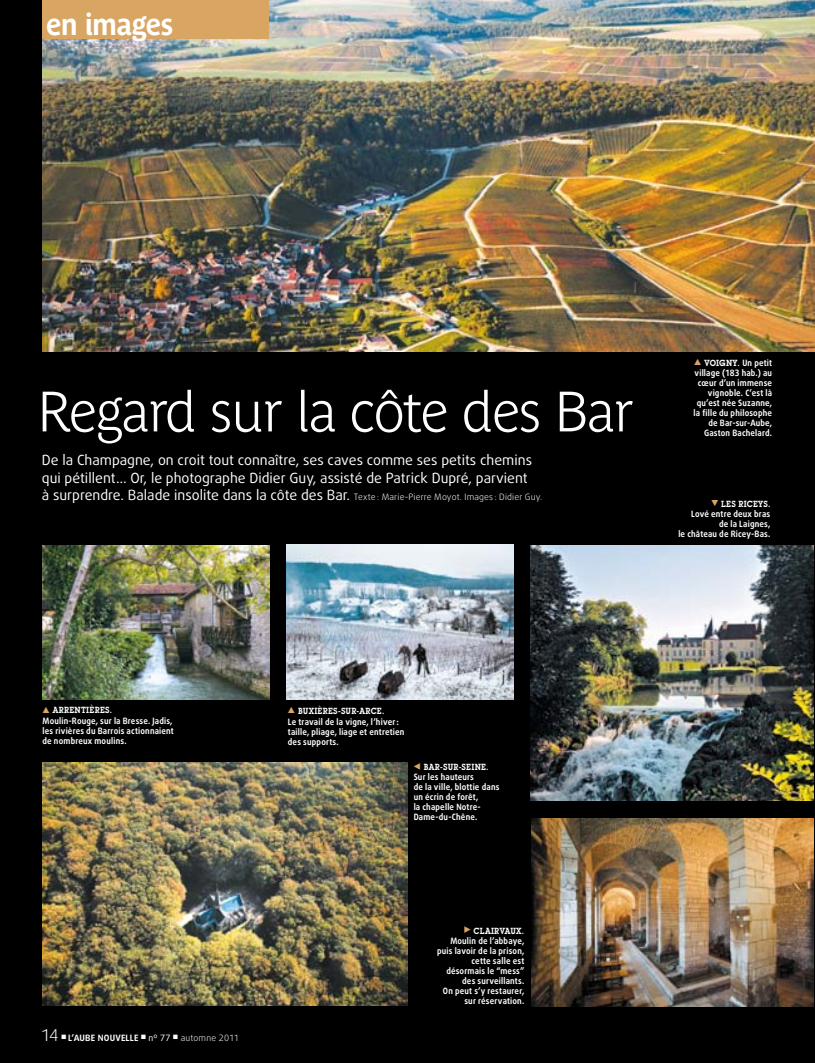
<style>
.page{position:relative;width:815px;height:1063px;background:#000}
.page>*{position:absolute;margin:0;border:0;box-sizing:border-box;transform-origin:0 0}
.t1{font:700 56.25px "Parisine Plus Ptf Cl";letter-spacing:-.03em;color:#fff}
.t2{font:700 30px "Parisine Plus Std";letter-spacing:-.04em;color:#fff;scale:.95 1}
.t3{font:300 16.25px "Daxline TF";color:#fff}
.t4{font:14.12px/17.6px "Daxline TF";color:#fff}
.t5{font:700 8.75px/10px "Daxline TF";letter-spacing:.025em;color:#fff;scale:.92 1}
.t6{font:600 8.75px "Lubalin Graph IT Cby BT";letter-spacing:.025em;color:#fff;scale:.92 1}
.t7{font:300 8.75px "Daxline TF";letter-spacing:.025em;color:#fff}
.t8{font:700 8.75px "Daxline TF";letter-spacing:.025em;color:#fff}
.s1{font-weight:300;font-size:8.75px}
.s2{color:#d8a562}
.s3{font-family:"Daxline TF";font-weight:700}
.s4{font-weight:700}
.s5{font-weight:400}
</style>
<div class="page">
<img style="left:43px;top:0;width:772px;height:351px">
<img style="left:43px;top:546px;width:226px;height:154px">
<img style="left:286px;top:545px;width:228px;height:155px">
<img style="left:531px;top:545px;width:282px;height:256px">
<img style="left:531px;top:818px;width:282px;height:188px">
<img style="left:43px;top:763px;width:364px;height:243px">
<div style="left:43px;top:0;width:226px;height:39px;background:#d8a562"></div>
<h2 class="t2" style="left:46px;top:7px;width:135px">en images</h2>
<h1 class="t1" style="left:37px;top:369px;width:598px">Regard sur la côte des Bar</h1>
<p class="t4" style="left:42px;top:451px;width:502px">De la Champagne, on croit tout connaître, ses caves comme ses petits chemins qui pétillent… Or, le photographe Didier Guy, assisté de Patrick Dupré, parvient<br>à surprendre. Balade insolite dans la côte des Bar. <span class="s1">Texte: Marie-Pierre Moyot. Images : Didier Guy.</span></p>
<p class="t6" style="left:694px;top:357px;width:86px"><span class="s2">▲</span> VOIGNY. <span class="s3">Un petit</span></p>
<p class="t5" style="left:694px;top:368px;width:87px;text-align:right">village (183 hab.) au cœur d’un immense vignoble. C’est là qu’est née Suzanne, la fille du philosophe de Bar-sur-Aube,<br>Gaston Bachelard.</p>
<p class="t6" style="left:721px;top:498px;width:55px">LES RICEYS.</p>
<p class="t5" style="left:678px;top:509px;width:102px;text-align:right">Lové entre deux bras<br>de la Laignes,<br>le château de Ricey-Bas.</p>
<p class="t6" style="left:43px;top:705px;width:77px"><span class="s2">▲</span> ARRENTIÈRES.</p>
<p class="t5" style="left:43px;top:715px;width:144px">Moulin-Rouge, sur la Bresse. Jadis, les rivières du Barrois actionnaient de nombreux moulins.</p>
<h3 class="t3" style="left:41px;top:1025px;width:19px">14</h3>
<p class="t8" style="left:61px;top:1032px;width:19px">■ l’aub</p>
<p class="t8" style="left:91px;top:1032px;width:14px">e nou</p>
<p class="t7" style="left:115px;top:1032px;width:125px"><span class="s4">velle</span> ■ <span class="s5">nº 77</span> ■ automne 2011</p>
<p class="t6" style="left:288px;top:706px;width:106px"><span class="s2">▲</span> BUXIÈRES-SUR-ARCE.</p>
<p class="t5" style="left:288px;top:716px;width:128px">Le travail de la vigne, l’hiver: taille, pliage, liage et entretien des supports.</p>
<p class="t6" style="left:424px;top:761px;width:72px">BAR-SUR-SEINE.</p>
<p class="t5" style="left:414px;top:772px;width:95px">Sur les hauteurs<br>de la ville, blottie dans un écrin de forêt,<br>la chapelle Notre-<br>Dame-du-Chêne.</p>
<p class="t6" style="left:474px;top:925px;width:57px">CLAIRVAUX .</p>
<p class="t5" style="left:437px;top:936px;width:96px;text-align:right">Moulin de l’abbaye, puis lavoir de la prison, cette salle est désormais le “mess” des surveillants.<br>On peut s’y restaurer, sur réservation.</p>
</div>
